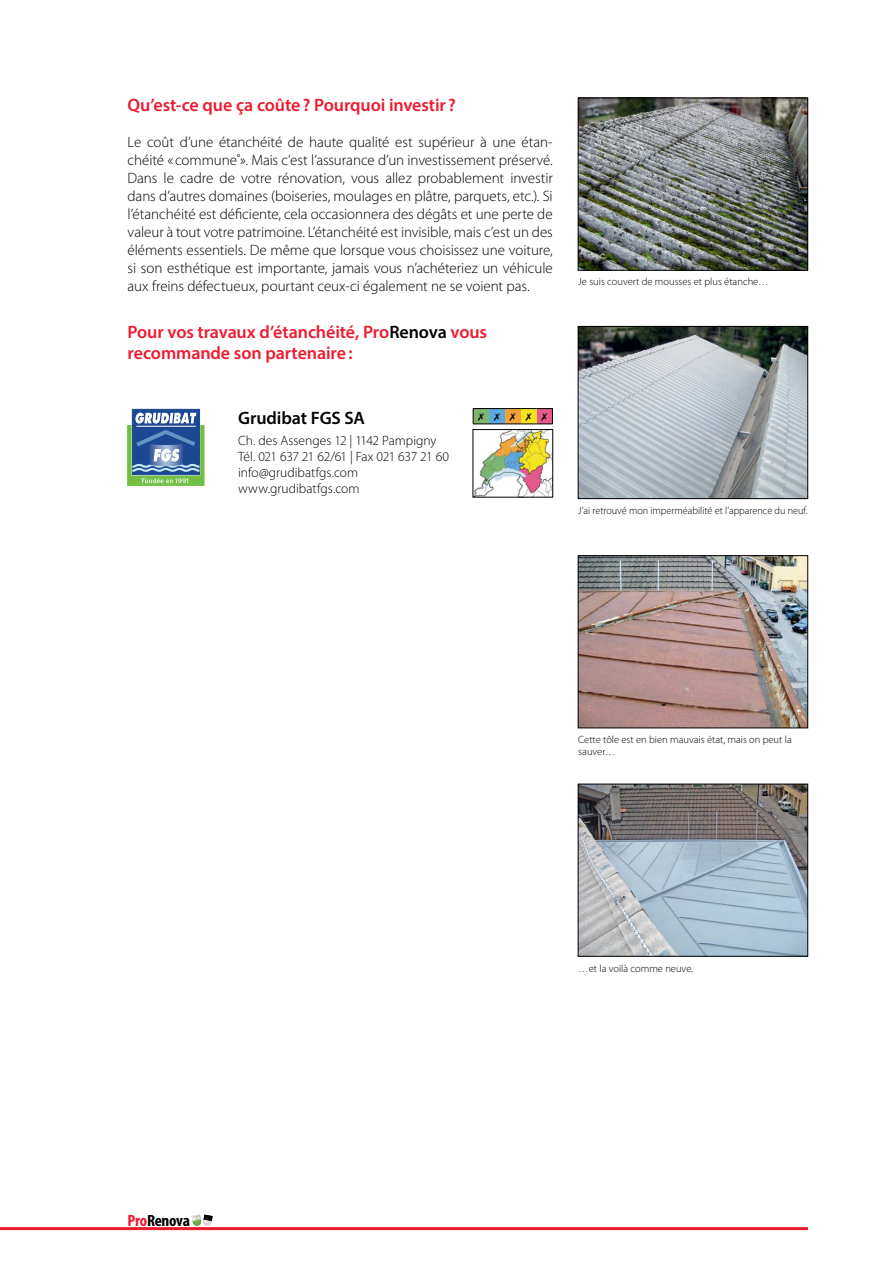
<style>
.page{position:relative;width:893px;height:1263px;background:#fff}
.page>*{position:absolute;margin:0;border:0;box-sizing:border-box;transform-origin:0 0}
.t1{font:600 18px/21px "Myriad Pro";letter-spacing:-.005em;color:#ed1b2f}
.t2{font:600 18px "Myriad Pro";letter-spacing:-.005em;color:#000}
.t3{font:700 condensed 16.35px "Myriad Pro";letter-spacing:-.02em;color:#000;scale:1.05 1}
.t4{font:300 15px/18px "Myriad Pro";letter-spacing:-.005em;color:#000;text-align:justify}
.t5{font:300 13.5px/16.2px "Myriad Pro";color:#000}
.t6{font:300 10.5px/12px "Myriad Pro";color:#000}
.t7{font:10.2px "Zapf Dingbats ITC";color:#000}
.s1{color:#000}
.s2{color:#ed1b2f}
</style>
<div class="page">
<hr style="left:0;top:1227px;width:808px;height:3px;background:#ed1b2f">
<svg style="left:192px;top:1214px;width:21px;height:12px"></svg>
<div style="left:132px;top:409px;width:68px;height:66px;background:linear-gradient(to right,#1c4792,#1c4792)"></div>
<div style="left:132px;top:409px;width:68px;height:66px;border:1px solid #1c4792"></div>
<svg style="left:128px;top:413px;width:76px;height:73px;background:#658e9f"></svg>
<svg style="left:473px;top:408px;width:80px;height:17px"></svg>
<img style="left:475px;top:431px;width:76px;height:64px">
<div style="left:473px;top:429px;width:80px;height:68px;border:1px solid #000"></div>
<img style="left:580px;top:100px;width:226px;height:168px">
<div style="left:578px;top:98px;width:230px;height:172px;border:1px solid #000"></div>
<img style="left:580px;top:328px;width:226px;height:169px">
<div style="left:578px;top:326px;width:230px;height:173px;border:1px solid #000"></div>
<img style="left:580px;top:557px;width:226px;height:169px">
<div style="left:578px;top:555px;width:230px;height:173px;border:1px solid #000"></div>
<img style="left:580px;top:786px;width:226px;height:168px">
<div style="left:578px;top:784px;width:230px;height:172px;border:1px solid #000"></div>
<p class="t1" style="left:128px;top:94px;width:330px">Qu’est-ce que ça coûte? Pourquoi investir ?</p>
<p class="t4" style="left:128px;top:133px;width:427px">Le coût d’une étanchéité de haute qualité est supérieur à une étan&shy;chéité « commune˚». Mais c’est l’assurance d’un investissement préservé.<br>Dans le cadre de votre rénovation, vous allez probablement investir dans d’autres domaines (boiseries, moulages en plâtre, parquets, etc.). Si l’étanchéité est déficiente, cela occasionnera des dégâts et une perte de valeur à tout votre patrimoine. L’étanchéité est invisible, mais c’est un des éléments essentiels. De même que lorsque vous choisissez une voiture, si son esthétique est importante, jamais vous n’achéteriez un véhicule aux freins défectueux, pourtant ceux-ci également ne se voient pas.</p>
<p class="t1" style="left:128px;top:321px;width:361px">Pour vos travaux d’étanchéité, Pro<span class="s1">Renova</span> vous recommande son partenaire :</p>
<p class="t2" style="left:238px;top:407px;width:128px">Grudibat FGS SA</p>
<p class="t7" style="left:478px;top:412px;width:71px">✗✗✗✗✗</p>
<p class="t5" style="left:238px;top:432px;width:212px">Ch. des Assenges 12 | 1142 Pampigny<br>Tél. 021 637 21 62/61 | Fax 021 637 21 60 info@grudibatfgs.com www.grudibatfgs.com</p>
<p class="t6" style="left:578px;top:276px;width:192px">Je suis couvert de mousses et plus étanche…</p>
<p class="t6" style="left:578px;top:505px;width:231px">J’ai retrouvé mon imperméabilité et l’apparence du neuf.</p>
<p class="t6" style="left:578px;top:733px;width:215px">Cette tôle est en bien mauvais état, mais on peut la sauver…</p>
<p class="t6" style="left:578px;top:962px;width:116px">…et la voilà comme neuve.</p>
<p class="t3" style="left:128px;top:1210px;width:61px"><span class="s2">Pro</span>Renova</p>
</div>
